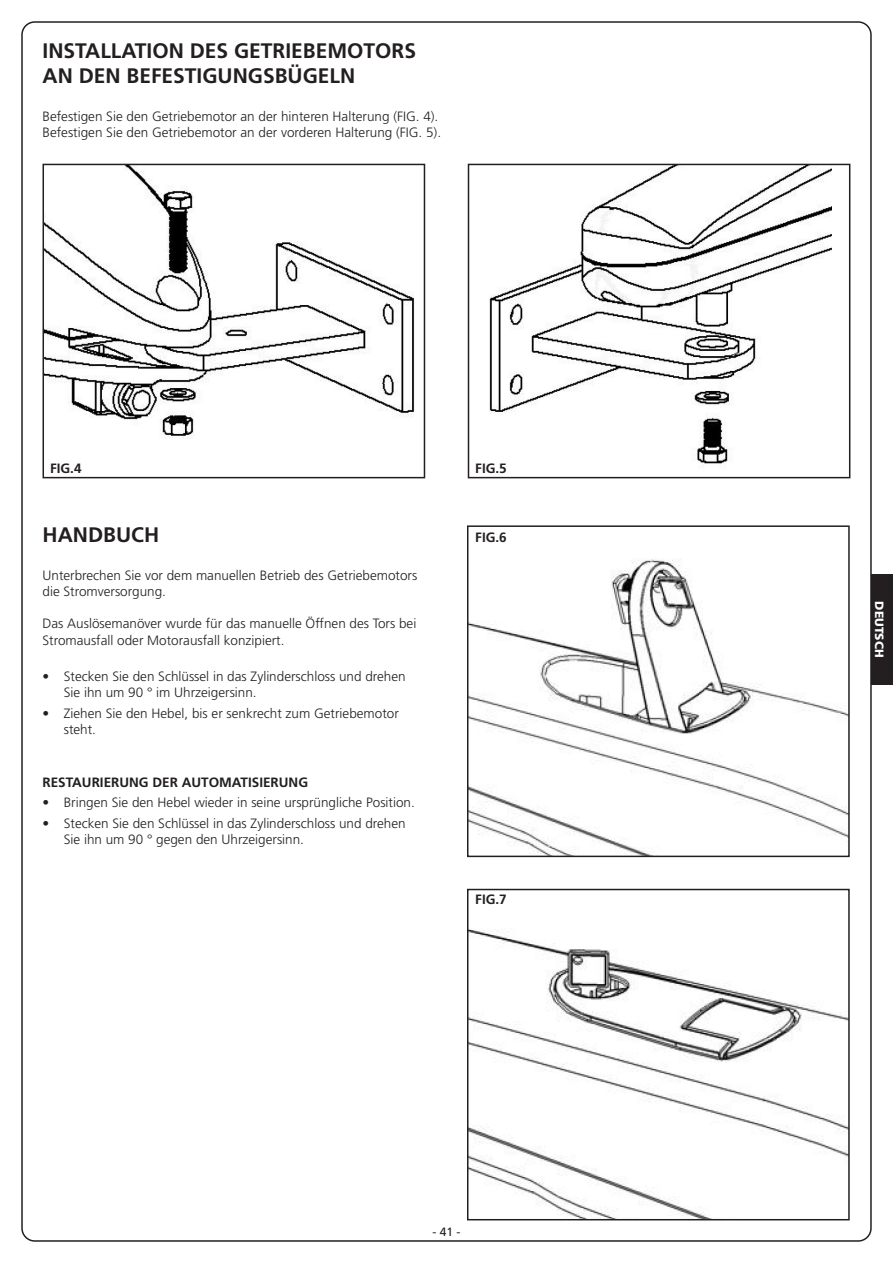
<style>
.page{position:relative;width:893px;height:1263px;background:#fff}
.page>*{position:absolute;margin:0;border:0;box-sizing:border-box;transform-origin:0 0}
.Titoli{font:700 21px/25.2px "Frutiger LT Std";color:#231f20}
.Normale{font:300 13.5px/16.2px "Frutiger LT Std";color:#231f20}
.Elenco{font:300 13.5px/16.2px "Frutiger LT Std";color:#231f20}
.Elenco-2{font:700 13.5px "Frutiger LT Std";color:#231f20}
.Titoli-2{font:700 13.5px "Frutiger LT Std";color:#231f20}
.t1{font:900 12px "Frutiger LT Std";color:#fff}
.t2{font:12px "Frutiger LT Std";color:#231f20}
</style>
<div class="page">
<div style="left:872px;top:574px;width:21px;height:111px;background:#231f20"></div>
<img style="left:46px;top:167px;width:369px;height:272px">
<div style="left:43px;top:164px;width:382px;height:314px;border:2px solid #231f20"></div>
<img style="left:489px;top:167px;width:342px;height:300px">
<div style="left:468px;top:164px;width:382px;height:314px;border:2px solid #231f20"></div>
<img style="left:470px;top:559px;width:377px;height:295px">
<div style="left:467px;top:525px;width:383px;height:332px;border:2px solid #231f20"></div>
<img style="left:470px;top:929px;width:377px;height:288px">
<div style="left:467px;top:889px;width:383px;height:331px;border:2px solid #231f20"></div>
<p class="Titoli" style="left:43px;top:38px;width:375px">INSTALLATION DES GETRIEBEMOTORS<br>AN DEN BEFESTIGUNGSBÜGELN</p>
<p class="Normale" style="left:43px;top:109px;width:397px">Befestigen Sie den Getriebemotor an der hinteren Halterung (FIG. 4).</p>
<p class="Normale" style="left:43px;top:125px;width:400px">Befestigen Sie den Getriebemotor an der vorderen Halterung (FIG. 5).</p>
<p class="Titoli-2" style="left:50px;top:460px;width:33px">FIG.4</p>
<p class="Titoli-2" style="left:475px;top:460px;width:33px">FIG.5</p>
<p class="Titoli" style="left:43px;top:522px;width:118px">HANDBUCH</p>
<p class="Normale" style="left:43px;top:567px;width:376px">Unterbrechen Sie vor dem manuellen Betrieb des Getriebemotors die Stromversorgung.</p>
<p class="Normale" style="left:43px;top:616px;width:375px">Das Auslösemanöver wurde für das manuelle Öffnen des Tors bei<br>Stromausfall oder Motorausfall konzipiert.</p>
<p class="Elenco" style="left:64px;top:669px;width:343px;text-indent:-21px">• Stecken Sie den Schlüssel in das Zylinderschloss und drehen<br>Sie ihn um 90 ° im Uhrzeigersinn.</p>
<p class="Elenco" style="left:64px;top:705px;width:337px;text-indent:-21px">• Ziehen Sie den Hebel, bis er senkrecht zum Getriebemotor steht.</p>
<p class="Elenco-2" style="left:43px;top:774px;width:267px">RESTAURIERUNG DER AUTOMATISIERUNG</p>
<p class="Elenco" style="left:43px;top:795px;width:374px">• Bringen Sie den Hebel wieder in seine ursprüngliche Position.</p>
<p class="Elenco" style="left:64px;top:815px;width:343px;text-indent:-21px">• Stecken Sie den Schlüssel in das Zylinderschloss und drehen<br>Sie ihn um 90 ° gegen den Uhrzeigersinn.</p>
<p class="Titoli-2" style="left:475px;top:529px;width:33px">FIG.6</p>
<p class="Titoli-2" style="left:475px;top:892px;width:33px">FIG.7</p>
<p class="t2" style="left:432px;top:1224px;width:30px">- 41 -</p>
<p class="t1" style="left:887px;top:601px;width:58px;rotate:90deg">DEUTSCH</p>
</div>
